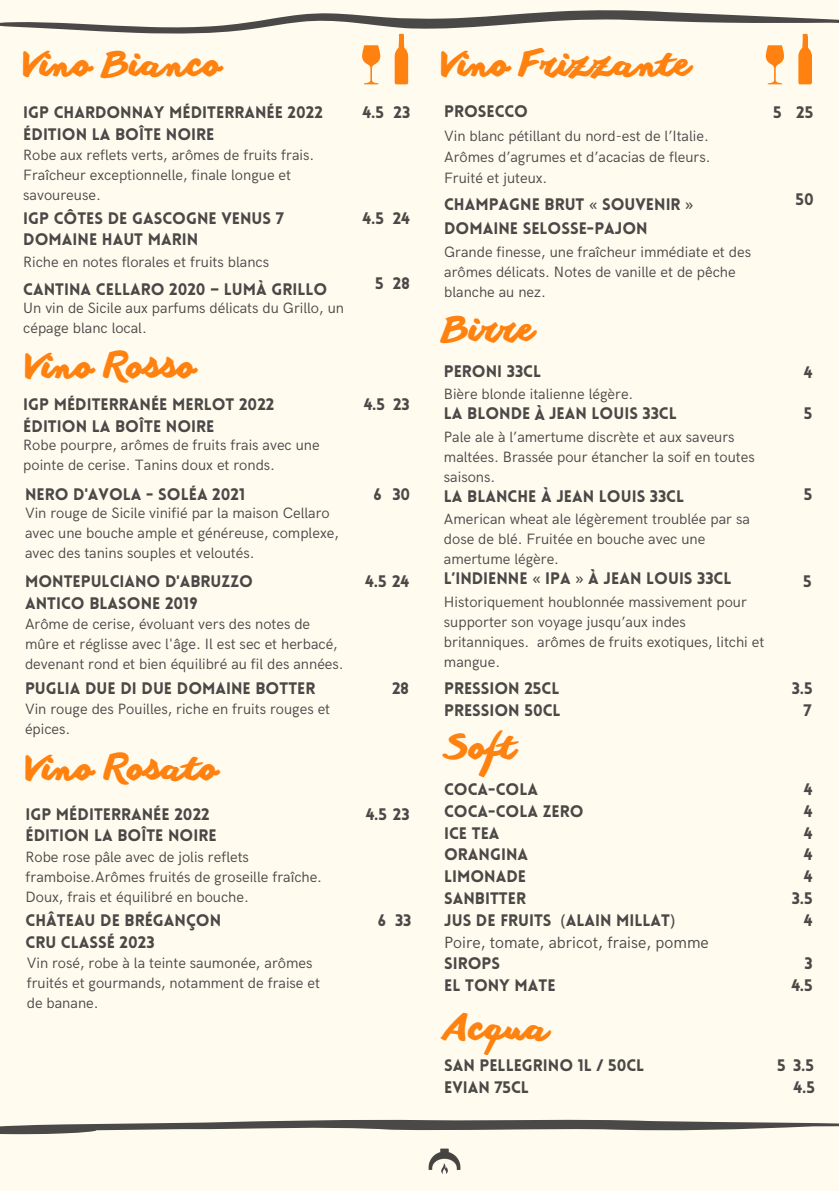
<style>
.page{position:relative;width:839px;height:1191px;background:#fff}
.page>*{position:absolute;margin:0;border:0;box-sizing:border-box;transform-origin:0 0}
.t1{font:700 35px "Another Shabby";color:#ff8210}
.t2{font:900 16.4px/21.8px "Lovelo";color:#4b4848}
.t3{font:16.4px "HK Grotesk";color:#4b4848}
.t4{font:15px/20px "HK Grotesk";color:#4b4848}
.s1{font-family:"Noto Sans";font-weight:400}
</style>
<div class="page">
<div style="left:0;top:0;width:838px;height:1191px;background:#fffcef"></div>
<svg style="left:0;top:1119px;width:838px;height:16px"></svg>
<img style="left:428px;top:1148px;width:33px;height:26px">
<svg style="left:0;top:10px;width:838px;height:74px"></svg>
<h1 class="t1" style="left:23px;top:45px;width:199px">Vino Bianco</h1>
<p class="t1" style="left:441px;top:45px;width:250px">Vino Frizzante</p>
<p class="t2" style="left:23px;top:103px;width:301px">IGP CHARDONNAY MÉDITERRANÉE 2022<br>ÉDITION LA BOÎTE NOIRE</p>
<p class="t4" style="left:23px;top:146px;width:292px">Robe aux reflets verts, arômes de fruits frais.<br>Fraîcheur exceptionnelle, finale longue et savoureuse.</p>
<h1 class="t2" style="left:23px;top:209px;width:262px">IGP CÔTES DE GASCOGNE VENUS 7<br>DOMAINE HAUT MARIN</h1>
<p class="t2" style="left:23px;top:280px;width:305px">CANTINA CELLARO 2020 – LUMÀ GRILLO</p>
<p class="t4" style="left:23px;top:298px;width:322px">Un vin de Sicile aux parfums délicats du Grillo, un cépage blanc local.</p>
<h2 class="t2" style="left:444px;top:102px;width:85px">PROSECCO</h2>
<p class="t4" style="left:444px;top:126px;width:268px;line-height:21.2px;text-align:justify">Vin blanc pétillant du nord-est de l’Italie.<br>Arômes d’agrumes et d’acacias de fleurs.<br>Fruité et juteux.</p>
<p class="t2" style="left:362px;top:103px;width:23px">4.5</p>
<h2 class="t2" style="left:393px;top:103px;width:18px">23</h2>
<p class="t2" style="left:444px;top:194px;width:251px;line-height:23.8px">CHAMPAGNE BRUT <span class="s1">«</span> SOUVENIR <span class="s1">»<br></span>DOMAINE SELOSSE-PAJON</p>
<p class="t4" style="left:444px;top:242px;width:308px">Grande finesse, une fraîcheur immédiate et des arômes délicats. Notes de vanille et de pêche blanche au nez.</p>
<p class="t2" style="left:362px;top:209px;width:23px">4.5</p>
<h3 class="t2" style="left:393px;top:209px;width:19px">24</h3>
<h2 class="t4" style="left:23px;top:253px;width:247px">Riche en notes florales et fruits blancs</h2>
<p class="t2" style="left:375px;top:274px;width:10px">5</p>
<h3 class="t2" style="left:393px;top:274px;width:19px">28</h3>
<h3 class="t1" style="left:442px;top:310px;width:93px">Birre</h3>
<p class="t1" style="left:25px;top:347px;width:171px">Vino Rosso</p>
<h2 class="t2" style="left:23px;top:395px;width:252px">IGP MÉDITERRANÉE MERLOT 2022<br>ÉDITION LA BOÎTE NOIRE</h2>
<p class="t4" style="left:23px;top:435px;width:298px">Robe pourpre, arômes de fruits frais avec une pointe de cerise. Tanins doux et ronds.</p>
<h2 class="t2" style="left:25px;top:485px;width:221px">NERO D'AVOLA - SOLÉA 2021</h2>
<p class="t4" style="left:25px;top:503px;width:315px">Vin rouge de Sicile vinifié par la maison Cellaro avec une bouche ample et généreuse, complexe, avec des tanins souples et veloutés.</p>
<p class="t2" style="left:25px;top:572px;width:229px">MONTEPULCIANO D'ABRUZZO<br>ANTICO BLASONE 2019</p>
<h3 class="t4" style="left:25px;top:614px;width:320px">Arôme de cerise, évoluant vers des notes de mûre et réglisse avec l'âge. Il est sec et herbacé, devenant rond et bien équilibré au fil des années.</h3>
<h3 class="t2" style="left:25px;top:679px;width:292px">PUGLIA DUE DI DUE DOMAINE BOTTER</h3>
<p class="t4" style="left:25px;top:700px;width:307px">Vin rouge des Pouilles, riche en fruits rouges et épices.</p>
<p class="t1" style="left:26px;top:749px;width:193px">Vino Rosato</p>
<p class="t2" style="left:26px;top:805px;width:193px">IGP MÉDITERRANÉE 2022<br>ÉDITION LA BOÎTE NOIRE</p>
<h1 class="t4" style="left:26px;top:847px;width:298px">Robe rose pâle avec de jolis reflets framboise.Arômes fruités de groseille fraîche.<br>Doux, frais et équilibré en bouche.</h1>
<p class="t2" style="left:26px;top:911px;width:197px">CHÂTEAU DE BRÉGANÇON<br>CRU CLASSÉ 2023</p>
<p class="t4" style="left:27px;top:954px;width:295px">Vin rosé, robe à la teinte saumonée, arômes fruités et gourmands, notamment de fraise et de banane.</p>
<p class="t2" style="left:364px;top:395px;width:23px">4.5</p>
<p class="t2" style="left:393px;top:395px;width:18px">23</p>
<p class="t2" style="left:373px;top:485px;width:10px">6</p>
<p class="t2" style="left:392px;top:485px;width:19px">30</p>
<p class="t2" style="left:365px;top:572px;width:46px">4.5 24</p>
<p class="t2" style="left:392px;top:679px;width:19px">28</p>
<p class="t2" style="left:366px;top:805px;width:45px">4.5 23</p>
<p class="t2" style="left:378px;top:911px;width:10px">6</p>
<p class="t2" style="left:395px;top:911px;width:18px">33</p>
<p class="t2" style="left:444px;top:362px;width:99px">PERONI 33CL</p>
<h2 class="t4" style="left:444px;top:385px;width:191px">Bière blonde italienne légère.</h2>
<h3 class="t2" style="left:444px;top:404px;width:234px">LA BLONDE JEAN LOUIS 33CL</h3>
<p class="t4" style="left:444px;top:427px;width:312px">Pale ale à l’amertume discrète et aux saveurs maltées. Brassée pour étancher la soif en toutes saisons.</p>
<h1 class="t2" style="left:444px;top:487px;width:242px">LA BLANCHE À JEAN LOUIS 33CL</h1>
<p class="t4" style="left:444px;top:510px;width:307px">American wheat ale légèrement troublée par sa dose de blé . Fruitée en bouche avec une amertume légère.</p>
<p class="t2" style="left:444px;top:569px;width:289px">L’INDIENNE <span class="s1">«</span> IPA <span class="s1">»</span> À JEAN LOUIS 33CL</p>
<p class="t4" style="left:444px;top:592px;width:322px">Historiquement houblonnée massivement pour supporter son voyage jusqu’aux indes britanniques. arômes de fruits exotiques, litchi et mangue.</p>
<p class="t2" style="left:534px;top:405px;width:12px">À</p>
<p class="t2" style="left:444px;top:679px;width:118px">PRESSION 25CL<br>PRESSION 50CL</p>
<h2 class="t1" style="left:444px;top:728px;width:73px">Soft</h2>
<p class="t2" style="left:444px;top:780px;width:95px">COCA-COLA</p>
<p class="t2" style="left:444px;top:802px;width:141px">COCA-COLA ZERO<br>ICE TEA</p>
<p class="t2" style="left:444px;top:845px;width:86px">ORANGINA</p>
<h2 class="t2" style="left:444px;top:867px;width:83px">LIMONADE</h2>
<h3 class="t2" style="left:444px;top:889px;width:83px">SANBITTER</h3>
<p class="t2" style="left:444px;top:911px;width:232px">JUS DE FRUITS <span class="s1">(</span>ALAIN MILLAT<span class="s1">)</span></p>
<p class="t3" style="left:444px;top:933px;width:266px">Poire, tomate, abricot, fraise, pomme</p>
<h3 class="t2" style="left:444px;top:954px;width:57px">SIROPS</h3>
<p class="t2" style="left:444px;top:976px;width:113px">EL TONY MATE</p>
<h1 class="t1" style="left:444px;top:1008px;width:107px">Acqua</h1>
<p class="t2" style="left:444px;top:1056px;width:202px">SAN PELLEGRINO 1L / 50CL<br>EVIAN 75CL</p>
<h1 class="t2" style="left:773px;top:103px;width:10px">5</h1>
<p class="t2" style="left:796px;top:103px;width:19px">25</p>
<p class="t2" style="left:795px;top:190px;width:20px">50</p>
<p class="t2" style="left:803px;top:363px;width:10px">4</p>
<p class="t2" style="left:803px;top:404px;width:10px">5</p>
<p class="t2" style="left:803px;top:485px;width:10px">5</p>
<p class="t2" style="left:803px;top:572px;width:10px">5</p>
<p class="t2" style="left:791px;top:679px;width:22px">3.5</p>
<p class="t2" style="left:803px;top:701px;width:9px">7</p>
<h3 class="t2" style="left:792px;top:780px;width:22px;text-align:right">4<br>4<br>4<br>4<br>4<br>3.5<br>4</h3>
<h3 class="t2" style="left:791px;top:954px;width:23px;text-align:right">3<br>4.5</h3>
<p class="t2" style="left:777px;top:1056px;width:10px">5</p>
<p class="t2" style="left:793px;top:1056px;width:22px">3.5</p>
<p class="t2" style="left:793px;top:1078px;width:23px">4.5</p>
</div>
